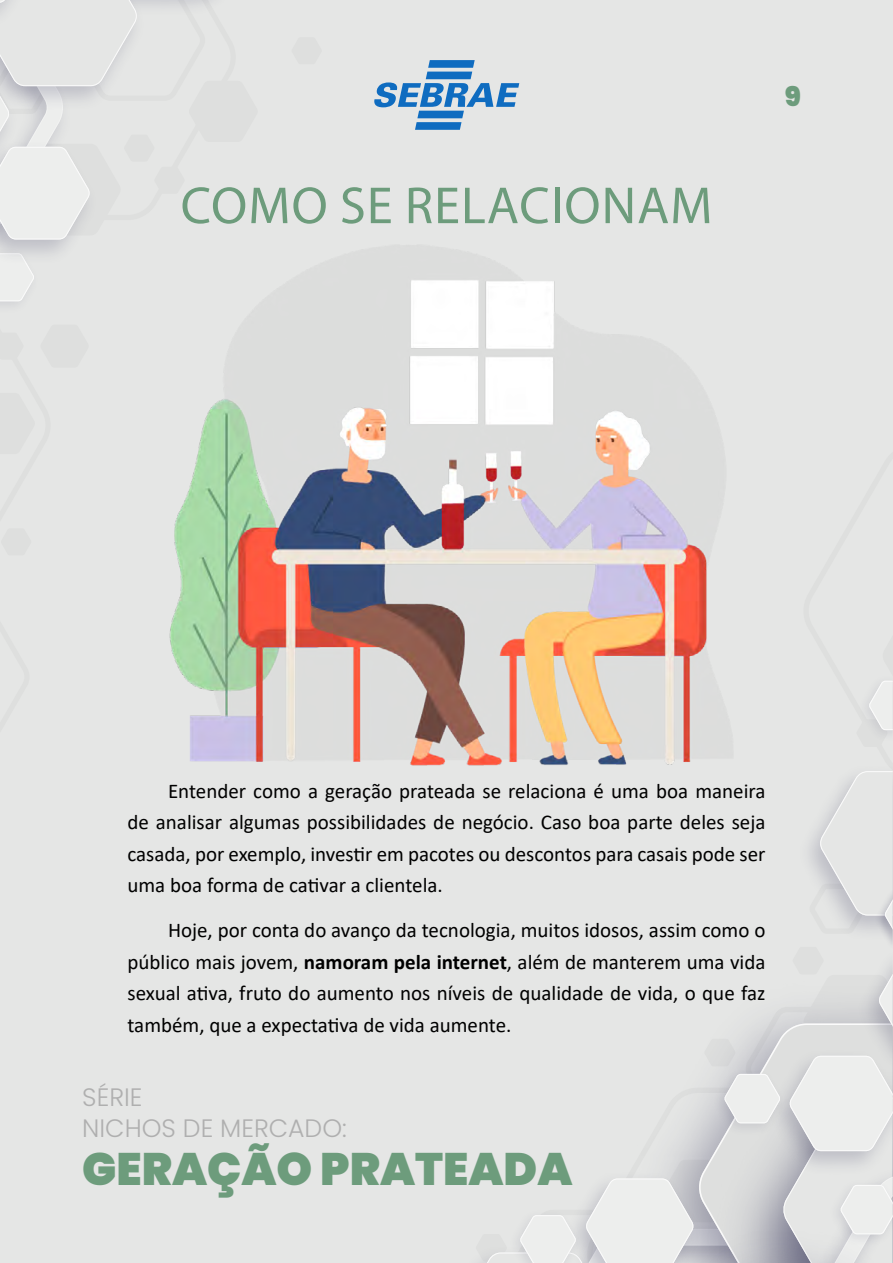
<style>
.page{position:relative;width:893px;height:1263px;background:#e5e6e5}
.page>*{position:absolute;margin:0;border:0;box-sizing:border-box;transform-origin:0 0}
.t1{font:52.5px "Myriad Pro";letter-spacing:.02em;color:#6d9c7c}
.t2{font:900 45.45px "Poppins";color:#6d9c7c}
.t3{font:900 27px "Poppins";color:#6d9c7c}
.t4{font:300 25.2px/30.2px "Poppins";color:#afafaf}
.t5{font:21px/31.5px "Calibri";color:#000;text-align:justify}
.s1{font-weight:700}
</style>
<div class="page">
<img style="left:889px;top:939px;width:4px;height:5px">
<svg style="left:810px;top:681px;width:83px;height:258px"></svg>
<svg style="left:481px;top:965px;width:412px;height:298px"></svg>
<img style="left:0;top:239px;width:69px;height:32px">
<svg style="left:0;top:0;width:211px;height:239px"></svg>
<svg style="left:374px;top:60px;width:145px;height:70px"></svg>
<img style="left:141px;top:217px;width:591px;height:549px">
<h1 class="t1" style="left:181px;top:173px;width:533px">COMO SE RELACIONAM</h1>
<p class="t3" style="left:785px;top:80px;width:18px">9</p>
<p class="t5" style="left:127px;top:774px;width:639px;text-indent:41px">Entender como a geração prateada se relaciona é uma boa maneira de analisar algumas possibilidades de negócio. Caso boa parte deles seja casada, por exemplo, investir em pacotes ou descontos para casais pode ser uma boa forma de cativar a clientela.</p>
<p class="t5" style="left:127px;top:914px;width:639px;text-indent:41px">Hoje, por conta do avanço da tecnologia, muitos idosos, assim como o público mais jovem, <span class="s1">namoram pela internet</span>, além de manterem uma vida sexual ativa, fruto do aumento nos níveis de qualidade de vida, o que faz também, que a expectativa de vida aumente.</p>
<p class="t4" style="left:82px;top:1082px;width:266px">SÉRIE<br>NICHOS DE MERCADO:</p>
<h2 class="t2" style="left:82px;top:1143px;width:492px">GERAÇÃO PRATEADA</h2>
</div>
